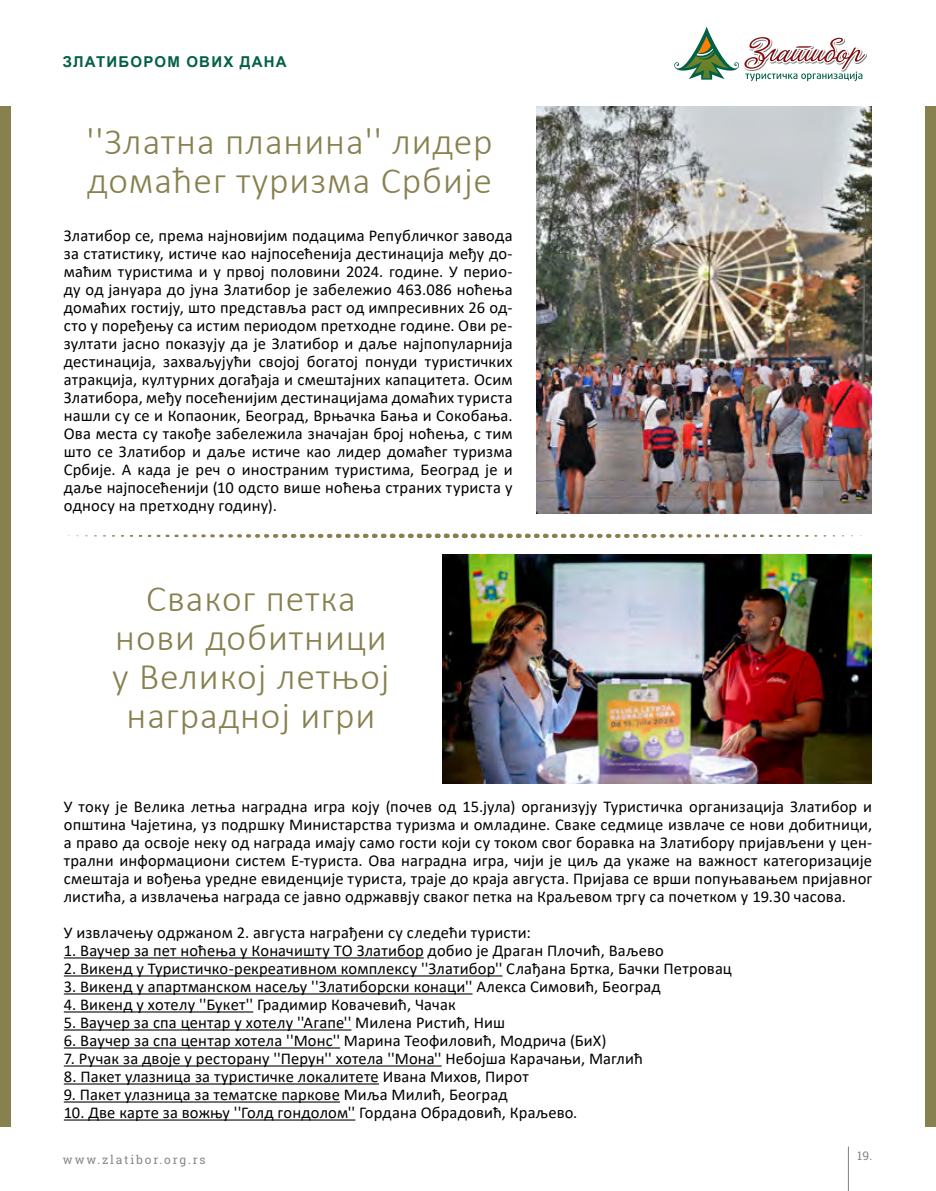
<style>
.page{position:relative;width:936px;height:1191px;background:#fff}
.page>*{position:absolute;margin:0;border:0;box-sizing:border-box;transform-origin:0 0}
.t1{font:300 37.5px/39px "Calibri";letter-spacing:.025em;color:#87804f}
.t2{font:16.5px/18px "Calibri";letter-spacing:.01em;color:#000;text-align:justify}
.t3{font:700 15px "Arial";letter-spacing:.08em;color:#036147}
.t4{font:12px "Roboto Slab";letter-spacing:.15em;color:#878787}
</style>
<div class="page">
<hr style="left:848px;top:1146px;width:1px;height:45px;background:#808080">
<div style="left:925px;top:106px;width:10px;height:1020px;background:#87804f"></div>
<div style="left:0;top:106px;width:10px;height:1020px;background:#87804f"></div>
<svg style="left:674px;top:27px;width:193px;height:54px"></svg>
<hr style="left:64px;top:957px;width:360px;height:1px;background:#000">
<hr style="left:64px;top:975px;width:438px;height:1px;background:#000">
<hr style="left:64px;top:993px;width:408px;height:1px;background:#000">
<hr style="left:64px;top:1011px;width:189px;height:1px;background:#000">
<hr style="left:64px;top:1029px;width:287px;height:1px;background:#000">
<hr style="left:64px;top:1047px;width:276px;height:1px;background:#000">
<hr style="left:64px;top:1065px;width:377px;height:1px;background:#000">
<hr style="left:64px;top:1083px;width:315px;height:1px;background:#000">
<hr style="left:64px;top:1101px;width:276px;height:1px;background:#000">
<hr style="left:64px;top:1119px;width:291px;height:1px;background:#000">
<img style="left:442px;top:554px;width:429px;height:230px">
<svg style="left:175px;top:533px;width:579px;height:5px"></svg>
<img style="left:536px;top:106px;width:335px;height:407px">
<p class="t3" style="left:63px;top:51px;width:225px">ЗЛАТИБОРОМ ОВИХ ДАНА</p>
<h1 class="t1" style="left:86px;top:121px;width:407px">''Златна планина'' лидер домаћег туризма Србије</h1>
<p class="t2" style="left:64px;top:226px;width:450px">Златибор се, према најновијим подацима Републичког завода за статистику, истиче као најпосећенија дестинација међу до&shy;маћим туристима и у првој половини 2024. године. У перио&shy;ду од јануара до јуна Златибор је забележио 463.086 ноћења домаћих гостију, што представља раст од импресивних 26 од&shy;сто у поређењу са истим периодом претходне године. Ови ре&shy;зултати јасно показују да је Златибор и даље најпопуларнија дестинација, захваљујући својој богатој понуди туристичких атракција, културних догађаја и смештајних капацитета. Осим Златибора, међу посећенијим дестинацијама домаћих туриста нашли су се и Копаоник, Београд, Врњачка Бања и Сокобања.<br>Ова места су такође забележила значајан број ноћења, с тим што се Златибор и даље истиче као лидер домаћег туризма Србије. А када је реч о иностраним туристима, Београд је и даље најпосећенији (10 одсто више ноћења страних туриста у односу на претходну годину).</p>
<h1 class="t1" style="left:112px;top:579px;width:279px;text-align:center">Сваког петка нови добитници у Великој летњој наградној игри</h1>
<p class="t2" style="left:64px;top:797px;width:809px">У току је Велика летња наградна игра коју (почев од 15.јула) организују Туристичка организација Златибор и општина Чајетина, уз подршку Министарства туризма и омладине. Сваке седмице извлаче се нови добитници, а право да освоје неку од награда имају само гости који су током свог боравка на Златибору пријављени у цен&shy;трални информациони систем Е-туриста. Ова наградна игра, чији је циљ да укаже на важност категоризације смештаја и вођења уредне евиденције туриста, траје до краја августа. Пријава се врши попуњавањем пријавног листића, а извлачења награда се јавно одржаввју сваког петка на Краљевом тргу са почетком у 19.30 часова.</p>
<p class="t2" style="left:64px;top:923px;width:468px">У извлачењу одржаном 2. августа награђени су следећи туристи:</p>
<p class="t2" style="left:64px;top:941px;width:601px">1. Ваучер за пет ноћења у Коначишту ТО Златибор добио је Драган Плочић, Ваљево</p>
<p class="t2" style="left:64px;top:959px;width:669px">2. Викенд у Туристичко-рекреативном комплексу ''Златибор'' Слађана Бртка, Бачки Петровац</p>
<p class="t2" style="left:64px;top:977px;width:598px">3. Викенд у апартманском насељу ''Златиборски конаци'' Алекса Симовић, Београд</p>
<p class="t2" style="left:64px;top:995px;width:393px">4. Викенд у хотелу ''Букет'' Градимир Ковачевић, Чачак</p>
<p class="t2" style="left:64px;top:1013px;width:443px">5. Ваучер за спа центар у хотелу ''Агапе'' Милена Ристић, Ниш</p>
<p class="t2" style="left:64px;top:1031px;width:544px">6. Ваучер за спа центар хотела ''Монс'' Марина Теофиловић, Модрича (БиХ)</p>
<p class="t2" style="left:64px;top:1049px;width:580px">7. Ручак за двоје у ресторану ''Перун'' хотела ''Мона'' Небојша Карачањи, Маглић</p>
<p class="t2" style="left:64px;top:1067px;width:466px">8. Пакет улазница за туристичке локалитете Ивана Михов, Пирот</p>
<p class="t2" style="left:64px;top:1085px;width:445px">9. Пакет улазница за тематске паркове Миља Милић, Београд</p>
<p class="t2" style="left:64px;top:1103px;width:515px">10. Две карте за вожњу ''Голд гондолом'' Гордана Обрадовић, Краљево.</p>
<p class="t4" style="left:63px;top:1151px;width:144px">www.zlatibor.org.rs</p>
<p class="t4" style="left:857px;top:1147px;width:16px">19.</p>
</div>
